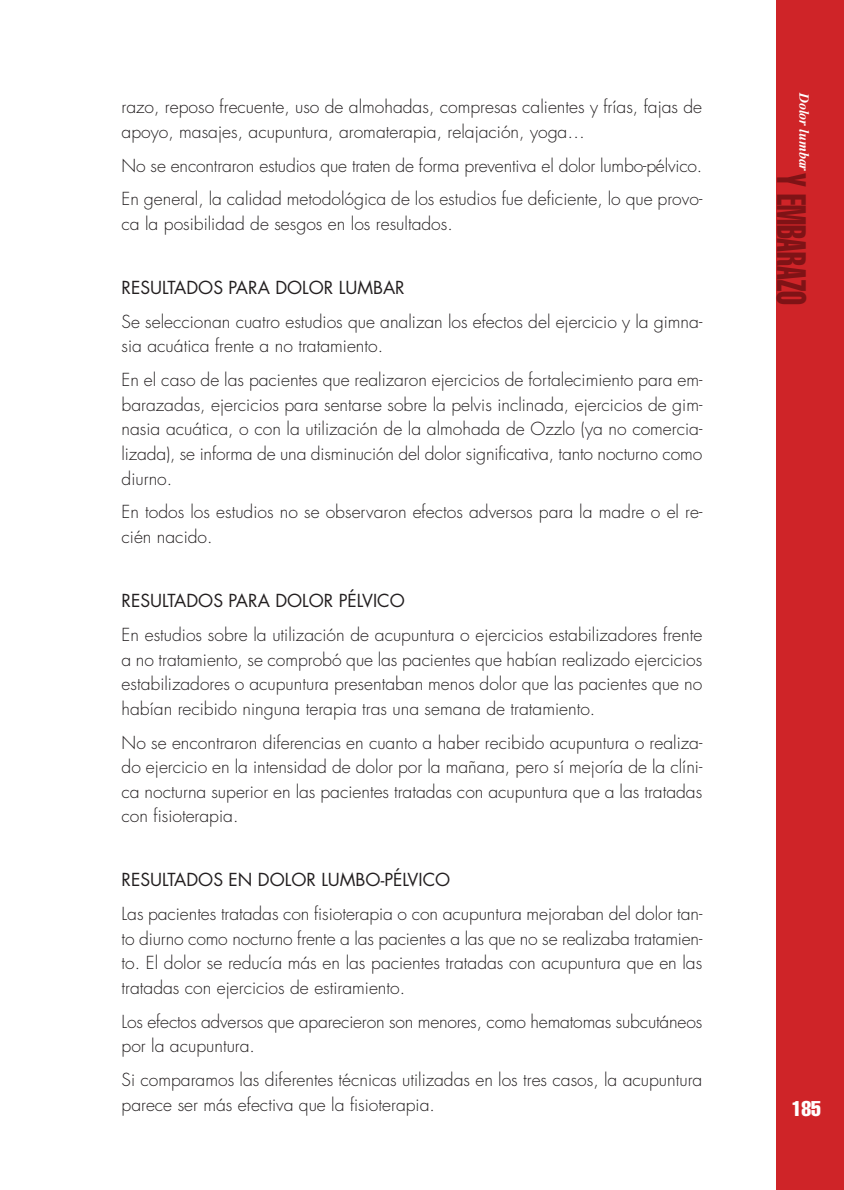
<style>
.page{position:relative;width:844px;height:1190px;background:#fff}
.page>*{position:absolute;margin:0;border:0;box-sizing:border-box;transform-origin:0 0}
.t1{font:extra-condensed 40.43px "Helvetica";color:#7f1316;scale:.74 1}
.t2{font:extra-condensed 21px "Helvetica";color:#fff}
.t3{font:300 17.5px/24.7px "Futura";color:#231f20}
.t4{font:17.5px "Futura";color:#231f20}
.t5{font:italic 700 13.83px "Times";color:#fff}
</style>
<div class="page">
<div style="left:776px;top:0;width:68px;height:1190px;background:#cf2428"></div>
<p class="t3" style="left:122px;top:96px;width:582px">razo, reposo frecuente, uso de almohadas, compresas calientes y frías, fajas de apoyo, masajes, acupuntura, aromaterapia, relajación, yoga…</p>
<p class="t3" style="left:122px;top:150px;width:582px;line-height:33.8px">No se encontraron estudios que traten de forma preventiva el dolor lumbo-pélvico.<br>En general, la calidad metodológica de los estudios fue deficiente, lo que provo-</p>
<p class="t3" style="left:122px;top:213px;width:333px">ca la posibilidad de sesgos en los resultados.</p>
<p class="t4" style="left:122px;top:279px;width:285px">RESULTADOS PARA DOLOR LUMBAR</p>
<p class="t3" style="left:122px;top:311px;width:582px">Se seleccionan cuatro estudios que analizan los efectos del ejercicio y la gimna&shy;sia acuática frente a no tratamiento.</p>
<p class="t3" style="left:122px;top:369px;width:582px;text-align:justify">En el caso de las pacientes que realizaron ejercicios de fortalecimiento para em&shy;barazadas, ejercicios para sentarse sobre la pelvis inclinada, ejercicios de gim&shy;nasia acuática, o con la utilización de la almohada de Ozzlo (ya no comercia&shy;lizada), se informa de una disminución del dolor significativa, tanto nocturno como diurno.</p>
<p class="t3" style="left:122px;top:501px;width:582px">En todos los estudios no se observaron efectos adversos para la madre o el re&shy;cién nacido.</p>
<p class="t4" style="left:122px;top:593px;width:285px">RESULTADOS PARA DOLOR PÉLVICO</p>
<p class="t3" style="left:122px;top:624px;width:582px;text-align:justify">En estudios sobre la utilización de acupuntura o ejercicios estabilizadores frente a no tratamiento, se comprobó que las pacientes que habían realizado ejercicios estabilizadores o acupuntura presentaban menos dolor que las pacientes que no habían recibido ninguna terapia tras una semana de tratamiento.</p>
<p class="t3" style="left:122px;top:731px;width:582px;text-align:justify">No se encontraron diferencias en cuanto a haber recibido acupuntura o realiza&shy;do ejercicio en la intensidad de dolor por la mañana, pero sí mejoría de la clíni&shy;ca nocturna superior en las pacientes tratadas con acupuntura que a las tratadas con fisioterapia.</p>
<p class="t4" style="left:122px;top:872px;width:330px">RESULTADOS EN DOLOR LUMBO-PÉLVICO</p>
<p class="t3" style="left:122px;top:903px;width:582px;text-align:justify">Las pacientes tratadas con fisioterapia o con acupuntura mejoraban del dolor tan&shy;to diurno como nocturno frente a las pacientes a las que no se realizaba tratamien&shy;to. El dolor se reducía más en las pacientes tratadas con acupuntura que en las tratadas con ejercicios de estiramiento.</p>
<p class="t3" style="left:122px;top:1011px;width:582px">Los efectos adversos que aparecieron son menores, como hematomas subcutáneos por la acupuntura.</p>
<p class="t3" style="left:122px;top:1069px;width:582px">Si comparamos las diferentes técnicas utilizadas en los tres casos, la acupuntura parece ser más efectiva que la fisioterapia.</p>
<p class="t5" style="left:809px;top:93px;width:80px;rotate:90deg">Dolor lumbar</p>
<h1 class="t1" style="left:806px;top:173px;width:180px;rotate:90deg">Y EMBARAZO</h1>
<p class="t2" style="left:791px;top:1101px;width:31px">185</p>
</div>
